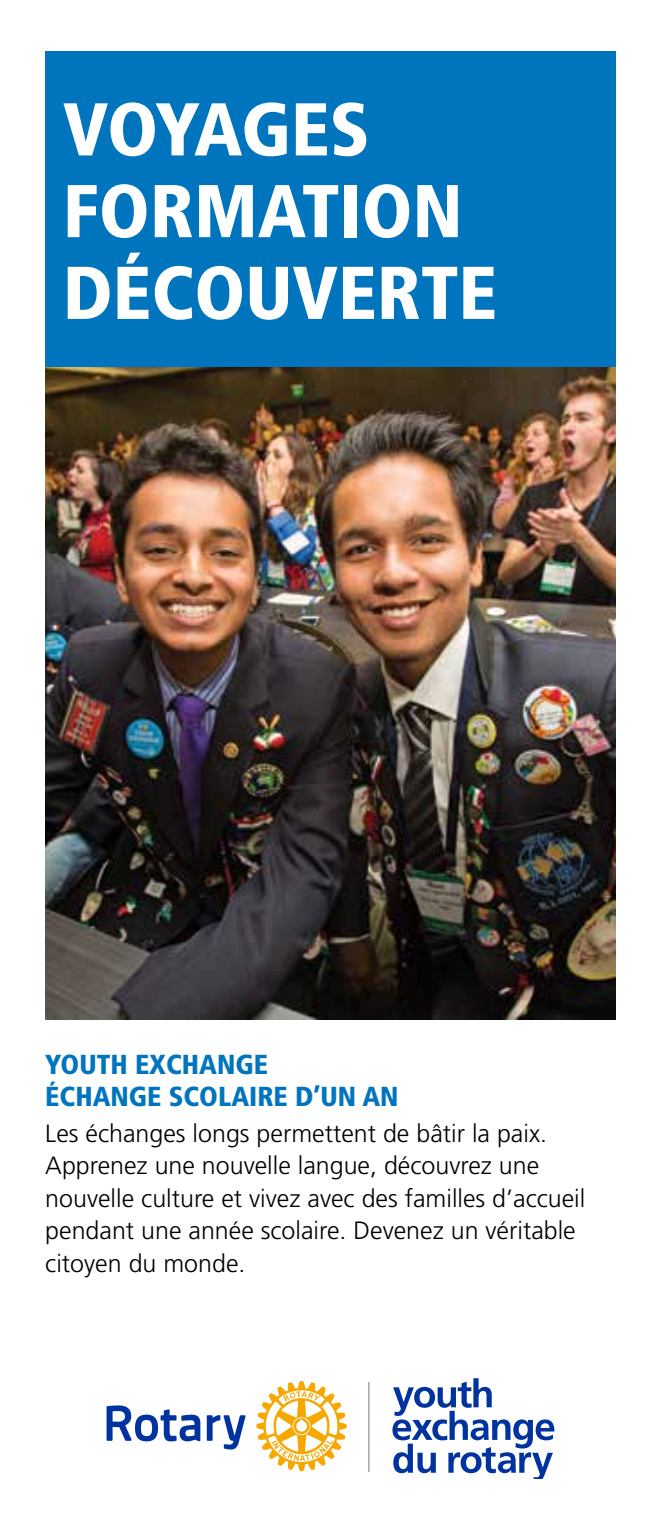
<style>
.page{position:relative;width:661px;height:1530px;background:#fff}
.page>*{position:absolute;margin:0;border:0;box-sizing:border-box;transform-origin:0 0}
.t1{font:900 condensed 74.75px/81.8px "Frutiger LT Std";color:#fff}
.t2{font:900 condensed 27.5px/32.5px "Frutiger LT Std";color:#0075be}
.t3{font:300 25px/32.5px "Frutiger LT Std";color:#000}
</style>
<div class="page">
<svg style="left:107px;top:1405px;width:138px;height:45px"></svg>
<svg style="left:256px;top:1381px;width:90px;height:90px"></svg>
<hr style="left:368px;top:1382px;width:1px;height:90px;background:#939598">
<svg style="left:392px;top:1378px;width:162px;height:100px"></svg>
<img style="left:45px;top:367px;width:570px;height:652px">
<div style="left:45px;top:52px;width:570px;height:315px;background:#0075be"></div>
<h1 class="t1" style="left:63px;top:88px;width:436px">VOYAGES<br>FORMATION<br>DÉCOUVERTE</h1>
<p class="t2" style="left:45px;top:1048px;width:355px">YOUTH EXCHANGE<br>ÉCHANGE SCOLAIRE D’UN AN</p>
<p class="t3" style="left:45px;top:1117px;width:541px">Les échanges longs permettent de bâtir la paix.<br>Apprenez une nouvelle langue, découvrez une nouvelle culture et vivez avec des familles d’accueil pendant une année scolaire. Devenez un véritable citoyen du monde.</p>
</div>
